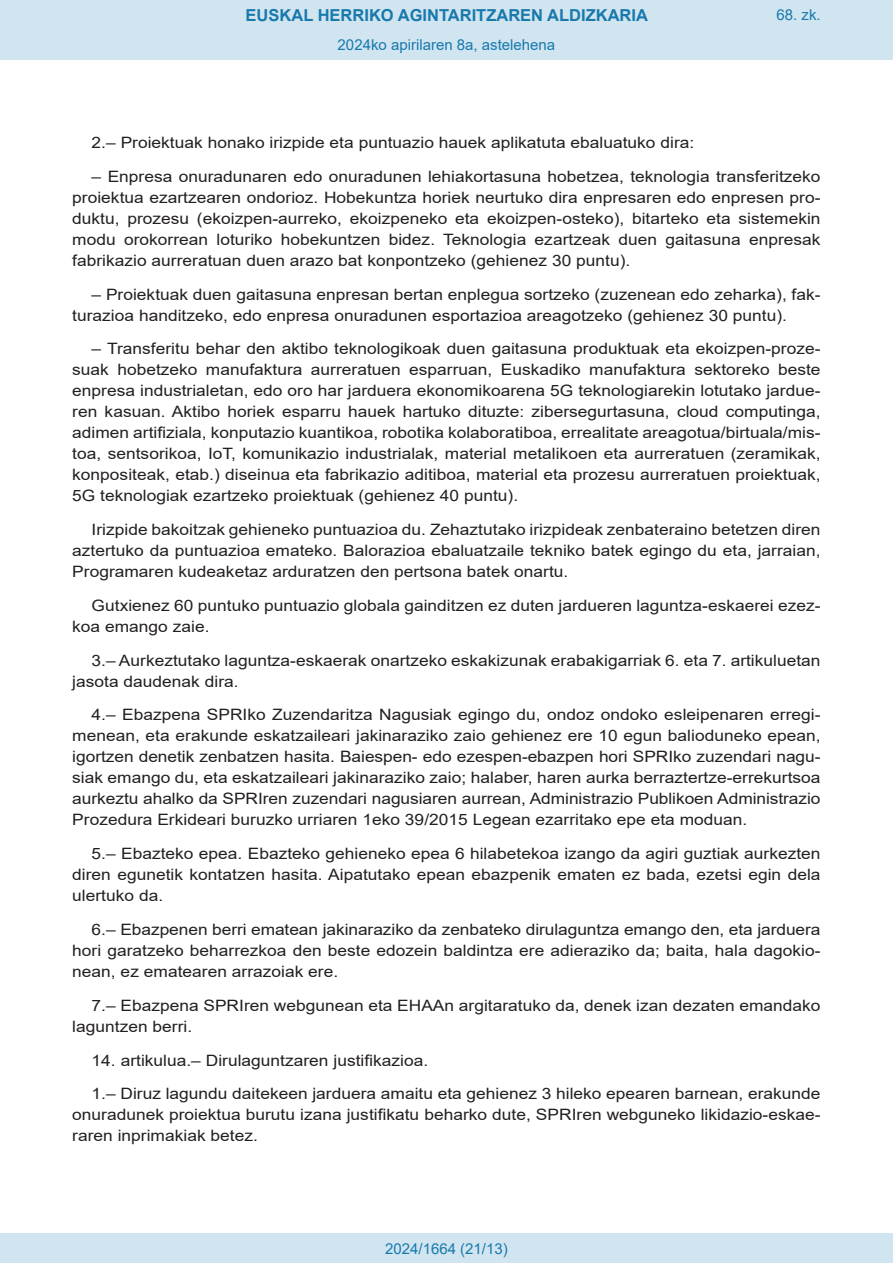
<style>
.page{position:relative;width:893px;height:1263px;background:#fff}
.page>*{position:absolute;margin:0;border:0;box-sizing:border-box;transform-origin:0 0}
.t1{font:700 16.5px "Arial";color:#1879ad}
.BOPVDetalle{font:15.6px/21px "Arial";color:#231f20;text-align:justify;scale:1.11 1}
.Paginacion_Centro{font:15px "Arial";color:#1879ad}
</style>
<div class="page">
<div style="left:0;top:0;width:893px;height:60px;background:#d0e5f0"></div>
<div style="left:0;top:1233px;width:893px;height:30px;background:#d0e5f0"></div>
<p class="t1" style="left:246px;top:3px;width:404px">EUSKAL HERRIKO AGINTARITZAREN ALDIZKARIA</p>
<p class="Paginacion_Centro" style="left:338px;top:35px;width:219px">2024ko apirilaren 8a, astelehena</p>
<p class="Paginacion_Centro" style="left:776px;top:5px;width:46px">68. zk.</p>
<p class="BOPVDetalle" style="left:92px;top:132px;width:544px">2.– Proiektuak honako irizpide eta puntuazio hauek aplikatuta ebaluatuko dira:</p>
<p class="BOPVDetalle" style="left:72px;top:166px;width:676px;text-indent:19px">– Enpresa onuradunaren edo onuradunen lehiakortasuna hobetzea, teknologia transferitzeko proiektua ezartzearen ondorioz. Hobekuntza horiek neurtuko dira enpresaren edo enpresen pro&shy;duktu, prozesu (ekoizpen-aurreko, ekoizpeneko eta ekoizpen-osteko), bitarteko eta sistemekin modu orokorrean loturiko hobekuntzen bidez. Teknologia ezartzeak duen gaitasuna enpresak fabrikazio aurreratuan duen arazo bat konpontzeko (gehienez 30 puntu).</p>
<p class="BOPVDetalle" style="left:72px;top:284px;width:676px;text-indent:19px">– Proiektuak duen gaitasuna enpresan bertan enplegua sortzeko (zuzenean edo zeharka), fak&shy;turazioa handitzeko, edo enpresa onuradunen esportazioa areagotzeko (gehienez 30 puntu).</p>
<p class="BOPVDetalle" style="left:72px;top:338px;width:676px;text-indent:19px">– Transferitu behar den aktibo teknologikoak duen gaitasuna produktuak eta ekoizpen-proze&shy;suak hobetzeko manufaktura aurreratuen esparruan, Euskadiko manufaktura sektoreko beste enpresa industrialetan, edo oro har jarduera ekonomikoarena 5G teknologiarekin lotutako jardue&shy;ren kasuan. Aktibo horiek esparru hauek hartuko dituzte: zibersegurtasuna, cloud computinga, adimen artifiziala, konputazio kuantikoa, robotika kolaboratiboa, errealitate areagotua/birtuala/mis&shy;toa, sentsorikoa, IoT, komunikazio industrialak, material metalikoen eta aurreratuen (zeramikak, konpositeak, etab.) diseinua eta fabrikazio aditiboa, material eta prozesu aurreratuen proiektuak, 5G teknologiak ezartzeko proiektuak (gehienez 40 puntu).</p>
<p class="BOPVDetalle" style="left:72px;top:519px;width:676px;text-indent:19px">Irizpide bakoitzak gehieneko puntuazioa du. Zehaztutako irizpideak zenbateraino betetzen diren aztertuko da puntuazioa emateko. Balorazioa ebaluatzaile tekniko batek egingo du eta, jarraian, Programaren kudeaketaz arduratzen den pertsona batek onartu.</p>
<p class="BOPVDetalle" style="left:72px;top:595px;width:676px;text-indent:19px">Gutxienez 60 puntuko puntuazio globala gainditzen ez duten jardueren laguntza-eskaerei ezez&shy;koa emango zaie.</p>
<p class="BOPVDetalle" style="left:72px;top:650px;width:676px;text-indent:19px">3.– Aurkeztutako laguntza-eskaerak onartzeko eskakizunak erabakigarriak 6. eta 7. artikuluetan jasota daudenak dira.</p>
<p class="BOPVDetalle" style="left:72px;top:704px;width:676px;text-indent:19px">4.– Ebazpena SPRIko Zuzendaritza Nagusiak egingo du, ondoz ondoko esleipenaren erregi&shy;menean, eta erakunde eskatzaileari jakinaraziko zaio gehienez ere 10 egun balioduneko epean, igortzen denetik zenbatzen hasita. Baiespen- edo ezespen-ebazpen hori SPRIko zuzendari nagu&shy;siak emango du, eta eskatzaileari jakinaraziko zaio; halaber, haren aurka berraztertze-errekurtsoa aurkeztu ahalko da SPRIren zuzendari nagusiaren aurrean, Administrazio Publikoen Administrazio Prozedura Erkideari buruzko urriaren 1eko 39/2015 Legean ezarritako epe eta moduan.</p>
<p class="BOPVDetalle" style="left:72px;top:843px;width:676px;text-indent:19px">5.– Ebazteko epea. Ebazteko gehieneko epea 6 hilabetekoa izango da agiri guztiak aurkezten diren egunetik kontatzen hasita. Aipatutako epean ebazpenik ematen ez bada, ezetsi egin dela ulertuko da.</p>
<p class="BOPVDetalle" style="left:72px;top:919px;width:676px;text-indent:19px">6.– Ebazpenen berri ematean jakinaraziko da zenbateko dirulaguntza emango den, eta jarduera hori garatzeko beharrezkoa den beste edozein baldintza ere adieraziko da; baita, hala dagokio&shy;nean, ez ematearen arrazoiak ere.</p>
<p class="BOPVDetalle" style="left:72px;top:995px;width:676px;text-indent:19px">7.– Ebazpena SPRIren webgunean eta EHAAn argitaratuko da, denek izan dezaten emandako laguntzen berri.</p>
<p class="BOPVDetalle" style="left:92px;top:1049px;width:305px">14. artikulua.– Dirulaguntzaren justifikazioa.</p>
<p class="BOPVDetalle" style="left:72px;top:1083px;width:676px;text-indent:19px">1.– Diruz lagundu daitekeen jarduera amaitu eta gehienez 3 hileko epearen barnean, erakunde onuradunek proiektua burutu izana justifikatu beharko dute, SPRIren webguneko likidazio-eskae&shy;raren inprimakiak betez.</p>
<p class="Paginacion_Centro" style="left:385px;top:1238px;width:124px">2024/1664 (21/13)</p>
</div>
